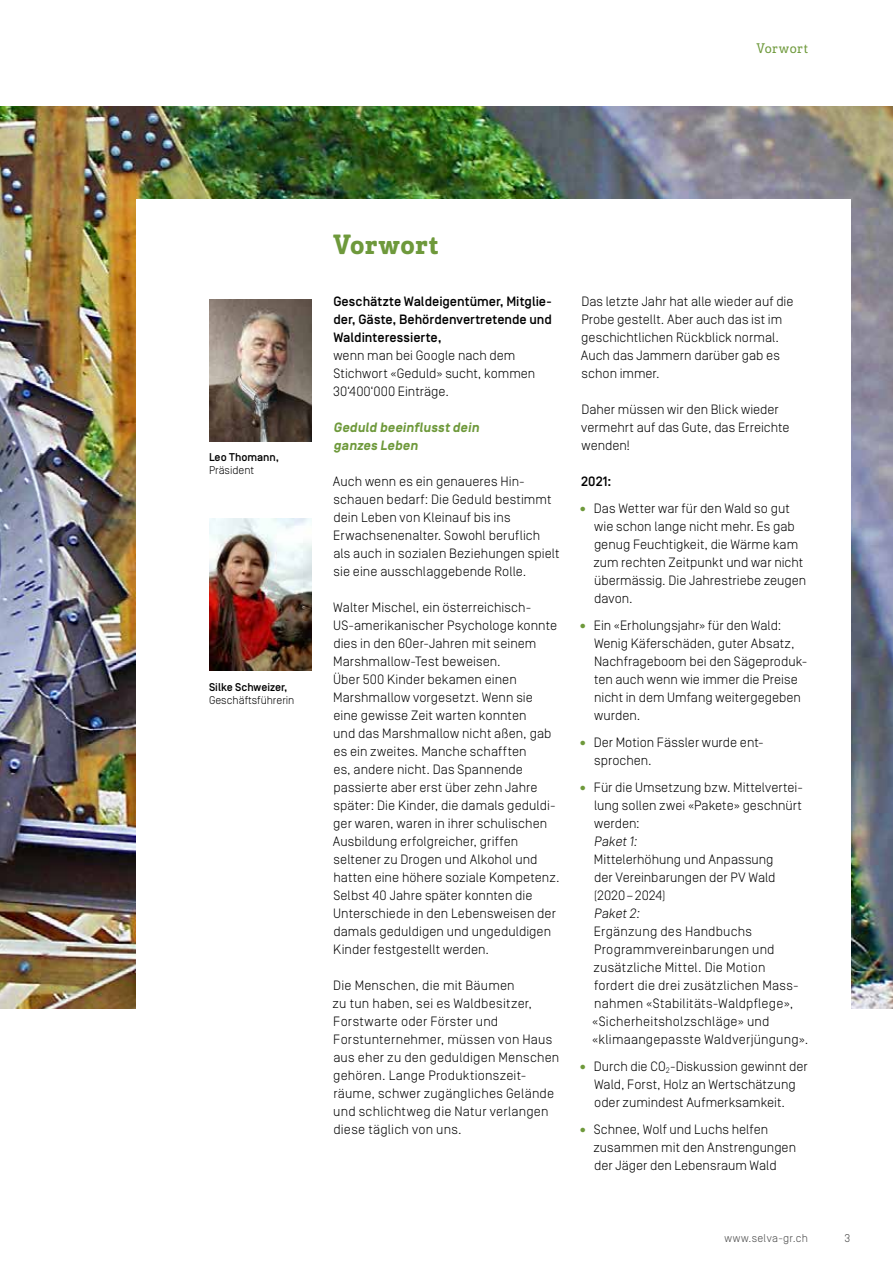
<style>
.page{position:relative;width:893px;height:1263px;background:#fff}
.page>*{position:absolute;margin:0;border:0;box-sizing:border-box;transform-origin:0 0}
.t1{font:27px "Solitas Slab Nor Dem";letter-spacing:.015em;color:#6e993b}
.t2{font:300 13.5px/18px "Simplon Norm";letter-spacing:.005em;color:#000}
.t3{font:500 13.5px/18px "Simplon Norm";color:#000;text-align:justify}
.t4{font:700 13.5px/18px "Simplon Norm";color:#6e993b}
.t5{font:13.5px "Solitas Slab Nor Boo";letter-spacing:.035em;color:#6e993b}
.t6{font:500 11.25px "Simplon Norm";color:#000}
.t7{font:300 11.25px "Simplon Norm";color:#000}
.t8{font:300 11.25px "Simplon Norm";letter-spacing:.03em;color:#484848}
.s1{color:#6e993b}
</style>
<div class="page">
<img style="left:0;top:106px;width:893px;height:902px">
<div style="left:136px;top:200px;width:714px;height:1000px;background:#fff"></div>
<img style="left:209px;top:300px;width:103px;height:142px">
<img style="left:209px;top:519px;width:103px;height:152px">
<p class="t5" style="left:756px;top:40px;width:53px">Vorwort</p>
<p class="t6" style="left:209px;top:451px;width:72px">Leo Thomann,</p>
<p class="t7" style="left:209px;top:464px;width:47px">Präsident</p>
<p class="t6" style="left:209px;top:681px;width:80px">Silke Schweizer,</p>
<p class="t7" style="left:209px;top:694px;width:87px">Geschäftsführerin</p>
<h1 class="t1" style="left:333px;top:227px;width:107px">Vorwort</h1>
<p class="t3" style="left:333px;top:293px;width:220px">Geschätzte Waldeigentümer, Mitglie&shy;der, Gäste, Behördenvertretende und Waldinteressierte,</p>
<p class="t2" style="left:333px;top:347px;width:203px">wenn man bei Google nach dem<br>Stichwort «Geduld» sucht, kommen<br>30‘400‘000 Einträge.</p>
<p class="t4" style="left:334px;top:419px;width:149px">Geduld beeinflusst dein ganzes Leben</p>
<p class="t2" style="left:333px;top:473px;width:228px">Auch wenn es ein genaueres Hin&shy;schauen bedarf: Die Geduld bestimmt dein Leben von Kleinauf bis ins Erwachsenenalter. Sowohl beruflich als auch in sozialen Beziehungen spielt sie eine ausschlaggebende Rolle.</p>
<p class="t2" style="left:333px;top:599px;width:228px">Walter Mischel, ein österreichisch-US-amerikanischer Psychologe konnte dies in den 60er-Jahren mit seinem Marshmallow-Test beweisen.<br>Über 500 Kinder bekamen einen Marshmallow vorgesetzt. Wenn sie eine gewisse Zeit warten konnten<br>und das Marshmallow nicht aßen, gab es ein zweites. Manche schafften<br>es, andere nicht. Das Spannende passierte aber erst über zehn Jahre später: Die Kinder, die damals geduldi&shy;ger waren, waren in ihrer schulischen Ausbildung erfolgreicher, griffen seltener zu Drogen und Alkohol und hatten eine höhere soziale Kompetenz.<br>Selbst 40 Jahre später konnten die Unterschiede in den Lebensweisen der damals geduldigen und ungeduldigen Kinder festgestellt werden.</p>
<p class="t2" style="left:333px;top:976px;width:228px">Die Menschen, die mit Bäumen<br>zu tun haben, sei es Waldbesitzer,<br>Forstwarte oder Förster und<br>Forstunternehmer, müssen von Haus aus eher zu den geduldigen Menschen gehören. Lange Produktionszeit&shy;räume, schwer zugängliches Gelände und schlichtweg die Natur verlangen diese täglich von uns.</p>
<p class="t2" style="left:581px;top:292px;width:214px">Das letzte Jahr hat alle wieder auf die<br>Probe gestellt. Aber auch das ist im geschichtlichen Rückblick normal.<br>Auch das Jammern darüber gab es schon immer.</p>
<p class="t2" style="left:581px;top:400px;width:210px">Daher müssen wir den Blick wieder vermehrt auf das Gute, das Erreichte wenden!</p>
<p class="t3" style="left:581px;top:473px;width:32px">2021:</p>
<p class="t2" style="left:593px;top:499px;width:214px;text-indent:-16px"><span class="s1">•</span> Das Wetter war für den Wald so gut wie schon lange nicht mehr. Es gab genug Feuchtigkeit, die Wärme kam zum rechten Zeitpunkt und war nicht übermässig. Die Jahrestriebe zeugen davon.</p>
<p class="t2" style="left:594px;top:616px;width:215px;text-indent:-16px"><span class="s1">•</span> Ein «Erholungsjahr» für den Wald:<br>Wenig Käferschäden, guter Absatz,<br>Nachfrageboom bei den Sägeproduk&shy;ten auch wenn wie immer die Preise nicht in dem Umfang weitergegeben wurden.</p>
<p class="t2" style="left:594px;top:733px;width:169px;text-indent:-17px"><span class="s1">•</span> Der Motion Fässler wurde ent&shy;sprochen.</p>
<p class="t2" style="left:592px;top:778px;width:218px;text-indent:-15px"><span class="s1">•</span> Für die Umsetzung bzw. Mittelvertei&shy;lung sollen zwei «Pakete» geschnürt werden:<br>Paket 1:<br>Mittelerhöhung und Anpassung<br>der Vereinbarungen der PV Wald (2020–2024)<br>Paket 2:<br>Ergänzung des Handbuchs<br>Programmvereinbarungen und zusätzliche Mittel. Die Motion<br>fordert die drei zusätzlichen Mass&shy;nahmen «Stabilitäts-Waldpflege», «Sicherheitsholzschläge» und «klimaangepasste Waldverjüngung».</p>
<p class="t2" style="left:578px;top:1058px;width:232px;text-align:center"><span class="s1">•</span> Durch die CO<sub>2</sub>-Diskussion gewinnt der<br>Wald, Forst, Holz an Wertschätzung oder zumindest Aufmerksamkeit.</p>
<p class="t2" style="left:593px;top:1121px;width:204px;text-indent:-16px"><span class="s1">•</span> Schnee, Wolf und Luchs helfen zusammen mit den Anstrengungen der Jäger den Lebensraum Wald</p>
<p class="t8" style="left:724px;top:1232px;width:85px">www.selva-gr.ch</p>
<p class="t8" style="left:845px;top:1232px;width:7px">3</p>
</div>
